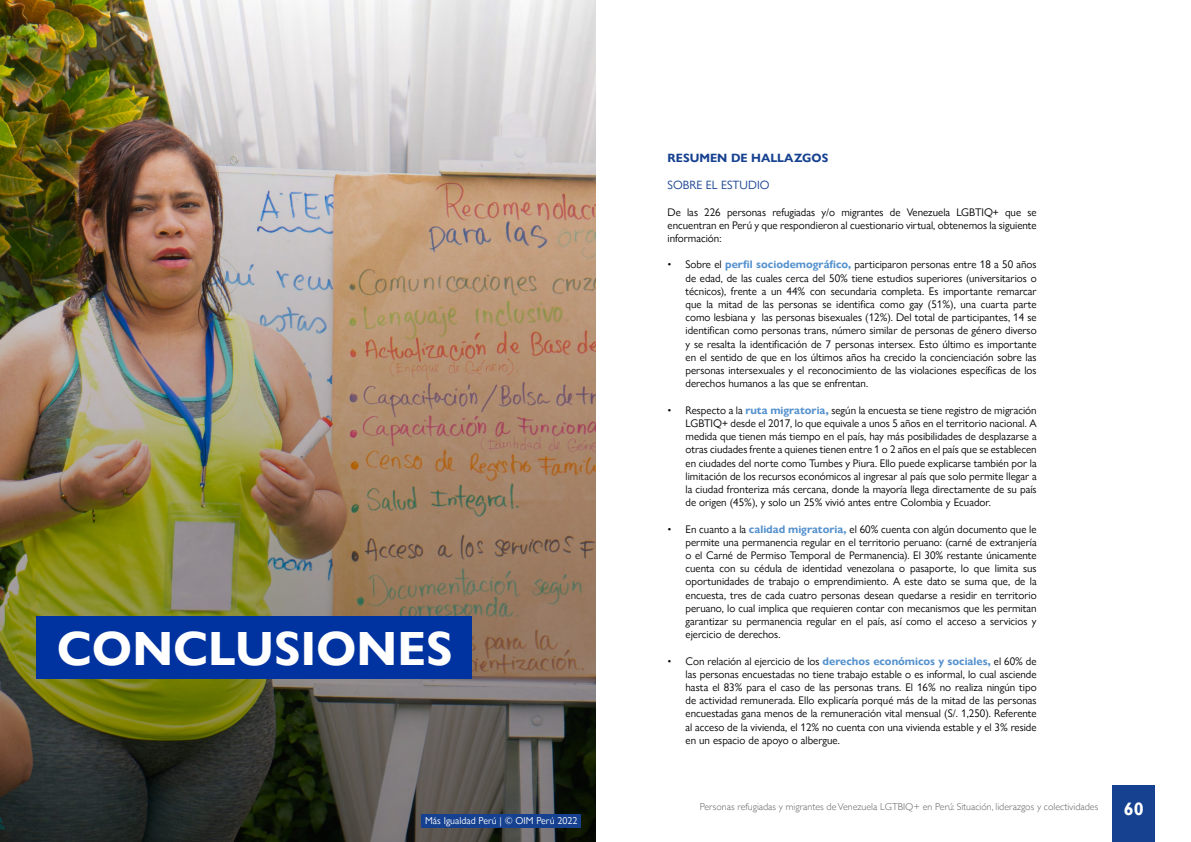
<style>
.page{position:relative;width:1191px;height:842px;background:#fff}
.page>*{position:absolute;margin:0;border:0;box-sizing:border-box;transform-origin:0 0}
.t1{font:700 48px "Gill Sans Nova";color:#fff}
.t2{font:700 18px "Gill Sans";color:#fff}
.t3{font:700 12px "Gill Sans Nova";color:#164190}
.t4{font:12px "Gill Sans Nova";color:#164190}
.t5{font:11px/13.2px "Gill Sans Nova";color:#000;text-align:justify}
.t6{font:300 10px "Gill Sans";color:#646363}
.t7{font:10px "Gill Sans Nova";color:#fff}
.s1{font-weight:700;color:#5692ce}
</style>
<div class="page">
<div style="left:1112px;top:785px;width:43px;height:57px;background:#164190"></div>
<img style="left:0;top:0;width:595px;height:842px">
<div style="left:36px;top:616px;width:435px;height:63px;background:#0033a0"></div>
<div style="left:422px;top:814px;width:159px;height:14px;background:#164190"></div>
<h1 class="t1" style="left:57px;top:619px;width:398px">CONCLUSIONES</h1>
<p class="t7" style="left:425px;top:815px;width:154px">Más Igualdad Perú | © OIM Perú 2022</p>
<p class="t3" style="left:667px;top:151px;width:162px">RESUMEN DE HALLAZGOS</p>
<p class="t4" style="left:667px;top:178px;width:103px">SOBRE EL ESTUDIO</p>
<p class="t5" style="left:667px;top:205px;width:371px">De las 226 personas refugiadas y/o migrantes de Venezuela LGBTIQ+ que se encuentran en Perú y que respondieron al cuestionario virtual, obtenemos la siguiente información:</p>
<p class="t5" style="left:685px;top:258px;width:353px;text-indent:-18px">• Sobre el <span class="s1">perfil sociodemográfico,</span> participaron personas entre 18 a 50 años de edad, de las cuales cerca del 50% tiene estudios superiores (universitarios o técnicos), frente a un 44% con secundaria completa. Es importante remarcar que la mitad de las personas se identifica como gay (51%), una cuarta parte como lesbiana y las personas bisexuales (12%). Del total de participantes, 14 se identifican como personas trans, número similar de personas de género diverso y se resalta la identificación de 7 personas intersex. Esto último es importante en el sentido de que en los últimos años ha crecido la concienciación sobre las personas intersexuales y el reconocimiento de las violaciones específicas de los derechos humanos a las que se enfrentan.</p>
<p class="t5" style="left:685px;top:403px;width:353px;text-indent:-18px">• Respecto a la <span class="s1">ruta migratoria,</span> según la encuesta se tiene registro de migración LGBTIQ+ desde el 2017, lo que equivale a unos 5 años en el territorio nacional. A medida que tienen más tiempo en el país, hay más posibilidades de desplazarse a otras ciudades frente a quienes tienen entre 1 o 2 años en el país que se establecen en ciudades del norte como Tumbes y Piura. Ello puede explicarse también por la limitación de los recursos económicos al ingresar al país que solo permite llegar a la ciudad fronteriza más cercana, donde la mayoría llega directamente de su país de origen (45%), y solo un 25% vivió antes entre Colombia y Ecuador.</p>
<p class="t5" style="left:685px;top:522px;width:353px;text-indent:-18px">• En cuanto a la <span class="s1">calidad migratoria,</span> el 60% cuenta con algún documento que le permite una permanencia regular en el territorio peruano: (carné de extranjería o el Carné de Permiso Temporal de Permanencia). El 30% restante únicamente cuenta con su cédula de identidad venezolana o pasaporte, lo que limita sus oportunidades de trabajo o emprendimiento. A este dato se suma que, de la encuesta, tres de cada cuatro personas desean quedarse a residir en territorio peruano, lo cual implica que requieren contar con mecanismos que les permitan garantizar su permanencia regular en el país, así como el acceso a servicios y ejercicio de derechos.</p>
<p class="t5" style="left:685px;top:654px;width:353px;text-indent:-18px">• Con relación al ejercicio de los <span class="s1">derechos económicos y sociales,</span> el 60% de las personas encuestadas no tiene trabajo estable o es informal, lo cual asciende hasta el 83% para el caso de las personas trans. El 16% no realiza ningún tipo de actividad remunerada. Ello explicaría porqué más de la mitad de las personas encuestadas gana menos de la remuneración vital mensual (S/. 1,250). Referente al acceso de la vivienda, el 12% no cuenta con una vivienda estable y el 3% reside en un espacio de apoyo o albergue.</p>
<p class="t6" style="left:700px;top:798px;width:400px">Personas refugiadas y migrantes de Venezuela LGTBIQ+ en Perú: Situación, liderazgos y colectividades</p>
<h2 class="t2" style="left:1123px;top:798px;width:21px">60</h2>
</div>
